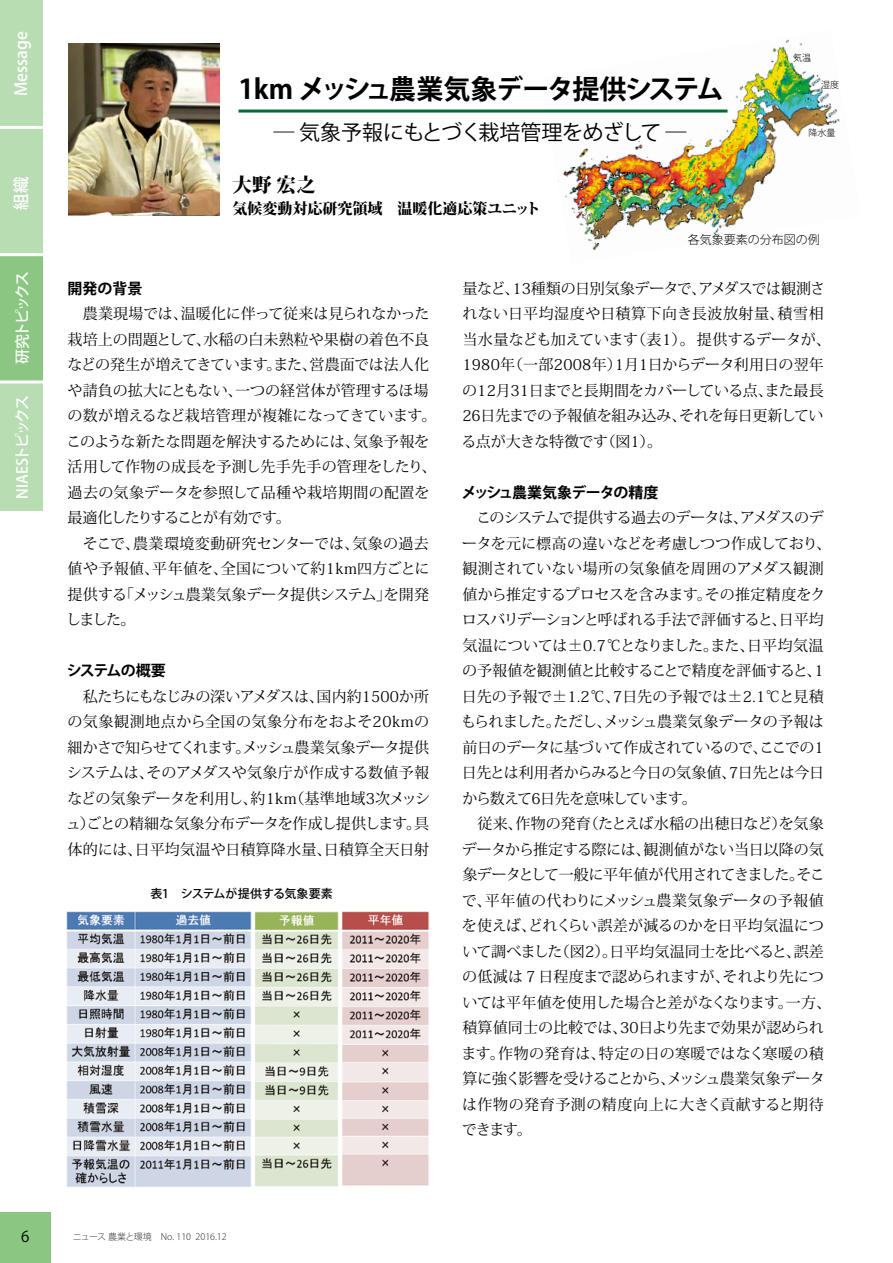
<style>
.page{position:relative;width:893px;height:1263px;background:#fff}
.page>*{position:absolute;margin:0;border:0;box-sizing:border-box;transform-origin:0 0}
.t1{font:700 27px "Koz Go Pro";letter-spacing:-.06em;color:#000}
.t2{font:21px "Koz Go Pro";letter-spacing:-.02em;color:#000}
.t3{font:800 19.5px "Koz Min Pro";color:#000}
.t4{font:500 16.5px "Koz Go Pro";color:#fff}
.t5{font:15px/25.5px "Koz Min Pro";letter-spacing:-.005em;color:#040000}
.t6{font:800 15px "Koz Min Pro";color:#000}
.t7{font:700 15px "Koz Go Pro";letter-spacing:-.03em;color:#000}
.t8{font:500 15px "Koz Go Pro";letter-spacing:-.12em;color:#fff}
.t9{font:500 15px "Koz Go Pro";letter-spacing:-.14em;color:#fff}
.t10{font:700 15px "Koz Go Pro";letter-spacing:-.07em;color:#000}
.t11{font:15px "Koz Go Pro";color:#000}
.t12{font:500 12px "Koz Go Pro";color:#000}
.t13{font:300 12px "Koz Go Pro";color:#000}
.t14{font:300 9px "Koz Go Pro";color:#3e3a39}
.t15{font:300 9px "Koz Go Pro";color:#000}
</style>
<div class="page">
<img style="left:541px;top:39px;width:299px;height:212px">
<img style="left:68px;top:43px;width:152px;height:172px">
<div style="left:0;top:0;width:42px;height:510px;background:#8bc782"></div>
<hr style="left:0;top:253px;width:46px;height:3px;background:#fff">
<hr style="left:0;top:380px;width:46px;height:3px;background:#fff">
<div style="left:0;top:1212px;width:51px;height:51px;background:#8bc782"></div>
<div style="left:0;top:382px;width:42px;height:130px;background:#b8ddb3"></div>
<div style="left:0;top:0;width:42px;height:254px;background:#b8ddb3"></div>
<hr style="left:238px;top:110px;width:489px;height:3px;background:#006934">
<img style="left:66px;top:911px;width:364px;height:276px">
<p class="t4" style="left:11px;top:96px;width:67px;rotate:-90deg">Message</p>
<p class="t4" style="left:11px;top:210px;width:34px;rotate:-90deg">組織</p>
<p class="t9" style="left:13px;top:364px;width:94px;rotate:-90deg">研究トピックス</p>
<p class="t8" style="left:13px;top:499px;width:105px;rotate:-90deg">NIAESトピックス</p>
<h1 class="t1" style="left:239px;top:72px;width:487px">1km メッシュ農業気象データ提供システム</h1>
<h2 class="t2" style="left:273px;top:118px;width:415px">― 気象予報にもとづく栽培管理をめざして ―</h2>
<h3 class="t3" style="left:232px;top:170px;width:85px">大野 宏之</h3>
<p class="t6" style="left:232px;top:197px;width:338px">気候変動対応研究領域　温暖化適応策ユニット　　</p>
<p class="t15" style="left:793px;top:52px;width:19px">気温</p>
<p class="t15" style="left:821px;top:78px;width:19px">湿度</p>
<p class="t15" style="left:808px;top:127px;width:28px">降水量</p>
<p class="t7" style="left:68px;top:279px;width:76px">開発の背景</p>
<p class="t5" style="left:66px;top:300px;width:372px">　農業現場では、温暖化に伴って従来は見られなかった栽培上の問題として、水稲の白未熟粒や果樹の着色不良などの発生が増えてきています。また、営農面では法人化や請負の拡大にともない、一つの経営体が管理するほ場の数が増えるなど栽培管理が複雑になってきています。このような新たな問題を解決するためには、気象予報を活用して作物の成長を予測し先手先手の管理をしたり、過去の気象データを参照して品種や栽培期間の配置を最適化したりすることが有効です。<br>　そこで、農業環境変動研究センターでは、気象の過去値や予報値、平年値を、全国について約1km四方ごとに提供する「メッシュ農業気象データ提供システム」を開発しました。</p>
<p class="t10" style="left:67px;top:661px;width:100px">システムの概要</p>
<p class="t5" style="left:66px;top:683px;width:365px;text-align:justify">　私たちにもなじみの深いアメダスは、国内約1500か所の気象観測地点から全国の気象分布をおよそ20kmの細かさで知らせてくれます。メッシュ農業気象データ提供システムは、そのアメダスや気象庁が作成する数値予報などの気象データを利用し、約1km（基準地域3次メッシュ）ごとの精細な気象分布データを作成し提供します。具体的には、日平均気温や日積算降水量、日積算全天日射</p>
<p class="t12" style="left:150px;top:886px;width:184px">表1　システムが提供する気象要素</p>
<p class="t13" style="left:688px;top:232px;width:133px">各気象要素の分布図の例</p>
<p class="t5" style="left:461px;top:275px;width:371px">量など、13種類の日別気象データで、アメダスでは観測されない日平均湿度や日積算下向き長波放射量、積雪相当水量なども加えています（表1）。提供するデータが、<br>1980年（一部2008年）1月1日からデータ利用日の翌年の12月31日までと長期間をカバーしている点、また最長<br>26日先までの予報値を組み込み、それを毎日更新している点が大きな特徴です（図1）。</p>
<p class="t7" style="left:461px;top:483px;width:198px">メッシュ農業気象データの精度</p>
<p class="t5" style="left:461px;top:504px;width:371px;text-indent:15px">このシステムで提供する過去のデータは、アメダスのデータを元に標高の違いなどを考慮しつつ作成しており、観測されていない場所の気象値を周囲のアメダス観測値から推定するプロセスを含みます。その推定精度をクロスバリデーションと呼ばれる手法で評価すると、日平均気温については±0.7℃となりました。また、日平均気温の予報値を観測値と比較することで精度を評価すると、1日先の予報で±1.2℃、7日先の予報では±2.1℃と見積もられました。ただし、メッシュ農業気象データの予報は前日のデータに基づいて作成されているので、ここでの1日先とは利用者からみると今日の気象値、7日先とは今日から数えて6日先を意味しています。<br>　従来、作物の発育（たとえば水稲の出穂日など）を気象データから推定する際には、観測値がない当日以降の気象データとして一般に平年値が代用されてきました。そこで、平年値の代わりにメッシュ農業気象データの予報値を使えば、どれくらい誤差が減るのかを日平均気温について調べました（図2）。日平均気温同士を比べると、誤差の低減は７日程度まで認められますが、それより先については平年値を使用した場合と差がなくなります。一方、積算値同士の比較では、30日より先まで効果が認められます。作物の発育は、特定の日の寒暖ではなく寒暖の積算に強く影響を受けることから、メッシュ農業気象データは作物の発育予測の精度向上に大きく貢献すると期待できます。</p>
<p class="t11" style="left:21px;top:1227px;width:10px">6</p>
<p class="t14" style="left:73px;top:1230px;width:155px">ニュース 農業と環境　No. 110 2016.12</p>
</div>
